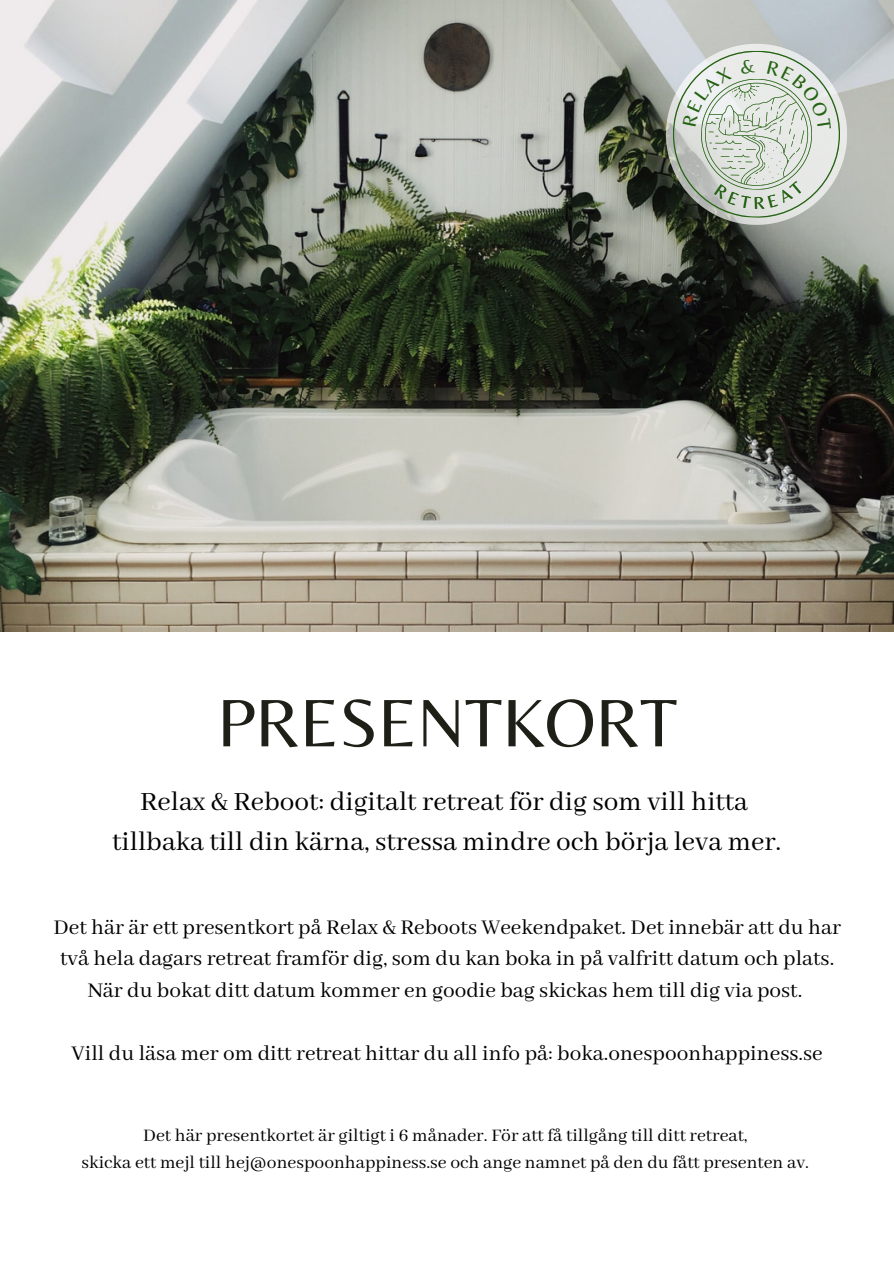
<style>
.page{position:relative;width:894px;height:1264px;background:#fff}
.page>*{position:absolute;margin:0;border:0;box-sizing:border-box;transform-origin:0 0}
.t1{font:69.75px "Belleza";color:#1e2017}
.t2{font:29.25px "Abhaya Libre";color:#000}
.t3{font:23.25px/31.5px "Abhaya Libre";color:#000;text-align:center}
.t4{font:19.5px "Abhaya Libre";color:#000}
</style>
<div class="page">
<img style="left:0;top:0;width:893px;height:632px">
<svg style="left:664px;top:42px;width:184px;height:184px"></svg>
<p class="t1" style="left:217px;top:681px;width:461px">PRESENTKORT</p>
<p class="t2" style="left:140px;top:785px;width:609px">Relax &amp; Reboot: digitalt retreat för dig som vill hitta</p>
<p class="t2" style="left:112px;top:825px;width:670px">tillbaka till din kärna, stressa mindre och börja leva mer.</p>
<p class="t3" style="left:53px;top:912px;width:788px">Det här är ett presentkort på Relax &amp; Reboots Weekendpaket. Det innebär att du har två hela dagars retreat framför dig, som du kan boka in på valfritt datum och plats.<br>När du bokat ditt datum kommer en goodie bag skickas hem till dig via post.</p>
<p class="t3" style="left:72px;top:1038px;width:752px">Vill du läsa mer om ditt retreat hittar du all info på: boka.onespoonhappiness.se</p>
<p class="t4" style="left:143px;top:1124px;width:605px">Det här presentkortet är giltigt i 6 månader. För att få tillgång till ditt retreat,</p>
<p class="t4" style="left:82px;top:1151px;width:728px">skicka ett mejl till hej@onespoonhappiness.se och ange namnet på den du fått presenten av.</p>
</div>
